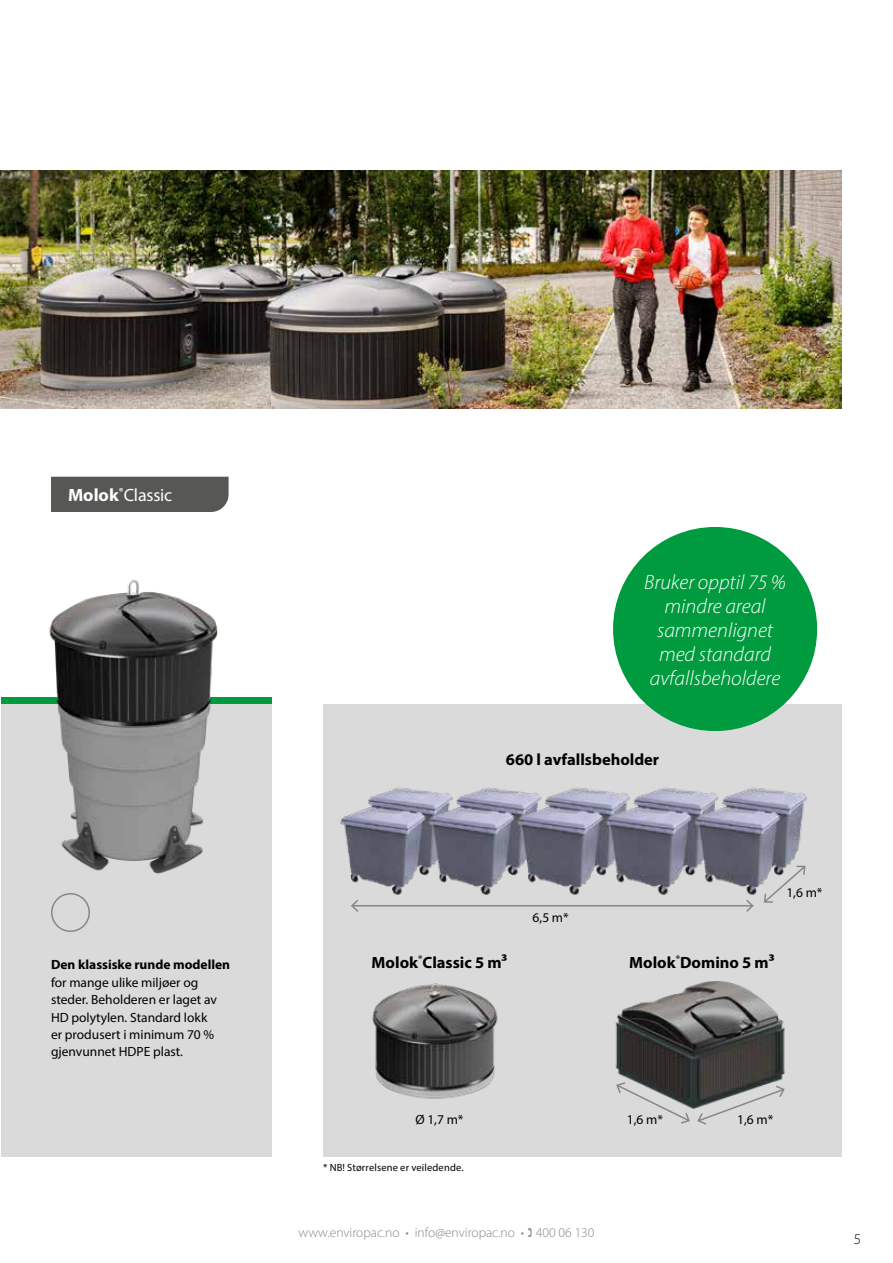
<style>
.page{position:relative;width:893px;height:1263px;background:#fff}
.page>*{position:absolute;margin:0;border:0;box-sizing:border-box;transform-origin:0 0}
.t1{font:italic 300 20.85px/24px "Myriad Pro";color:#fff;text-align:center}
.t2{font:17.85px "Myriad Pro";letter-spacing:-.015em;color:#fff}
.t3{font:700 16.35px "Myriad Pro";color:#000}
.t4{font:300 15px "Myriad Pro";color:#000}
.t5{font:300 13.5px "Myriad Pro";color:#878787}
.t6{font:13.35px/17.4px "Myriad Pro";color:#000}
.t7{font:700 13.35px "Myriad Pro";color:#000}
.t8{font:10.5px "Myriad Pro";letter-spacing:.015em;color:#000}
.s1{font-weight:700}
</style>
<div class="page">
<div style="left:323px;top:704px;width:519px;height:453px;background:#dadada"></div>
<img style="left:0;top:170px;width:842px;height:238px">
<img style="left:340px;top:787px;width:467px;height:108px">
<img style="left:372px;top:983px;width:126px;height:116px">
<hr style="left:352px;top:905px;width:401px;height:1px;background:#878787">
<svg style="left:351px;top:900px;width:9px;height:12px"></svg>
<svg style="left:744px;top:900px;width:10px;height:12px"></svg>
<svg style="left:763px;top:864px;width:44px;height:39px"></svg>
<div style="left:1px;top:701px;width:271px;height:456px;background:#dadada"></div>
<div style="left:1px;top:697px;width:271px;height:7px;background:#009b3e"></div>
<div style="left:51px;top:477px;width:178px;height:35px;background:#575756"></div>
<img style="left:615px;top:981px;width:170px;height:100px">
<svg style="left:616px;top:1081px;width:169px;height:44px"></svg>
<img style="left:49px;top:580px;width:169px;height:322px">
<div style="left:51px;top:893px;width:39px;height:39px;border:2px solid #878787;border-radius:50%"></div>
<div style="left:613px;top:527px;width:204px;height:204px;background:#009b3e;border-radius:50%"></div>
<h2 class="t2" style="left:68px;top:484px;width:106px"><span class="s1">Molok</span><sup>®</sup>Classic</h2>
<p class="t7" style="left:51px;top:956px;width:181px">Den klassiske runde modellen</p>
<p class="t6" style="left:51px;top:973px;width:167px">for mange ulike miljøer og steder. Beholderen er laget av<br>HD polytylen. Standard lokk er produsert i minimum 70 % gjenvunnet HDPE plast.</p>
<h1 class="t1" style="left:644px;top:570px;width:143px">Bruker opptil 75 % mindre areal sammenlignet med standard avfallsbeholdere</h1>
<p class="t3" style="left:506px;top:749px;width:155px">660 l avfallsbeholder</p>
<p class="t6" style="left:533px;top:908px;width:38px">6,5 m*</p>
<p class="t3" style="left:372px;top:952px;width:137px">Molok<sup>®</sup>Classic 5 m³</p>
<p class="t3" style="left:629px;top:952px;width:147px">Molok<sup>®</sup>Domino 5 m³</p>
<p class="t6" style="left:786px;top:884px;width:38px">1,6 m*</p>
<p class="t6" style="left:415px;top:1110px;width:50px">Ø 1,7 m*</p>
<p class="t8" style="left:323px;top:1160px;width:142px">* NB! Størrelsene er veiledende.</p>
<p class="t5" style="left:298px;top:1224px;width:297px">www.enviropac.no • info@enviropac.no • 400 06 130</p>
<p class="t6" style="left:627px;top:1110px;width:38px">1,6 m*</p>
<p class="t6" style="left:737px;top:1110px;width:38px">1,6 m*</p>
<p class="t4" style="left:854px;top:1230px;width:9px">5</p>
</div>
